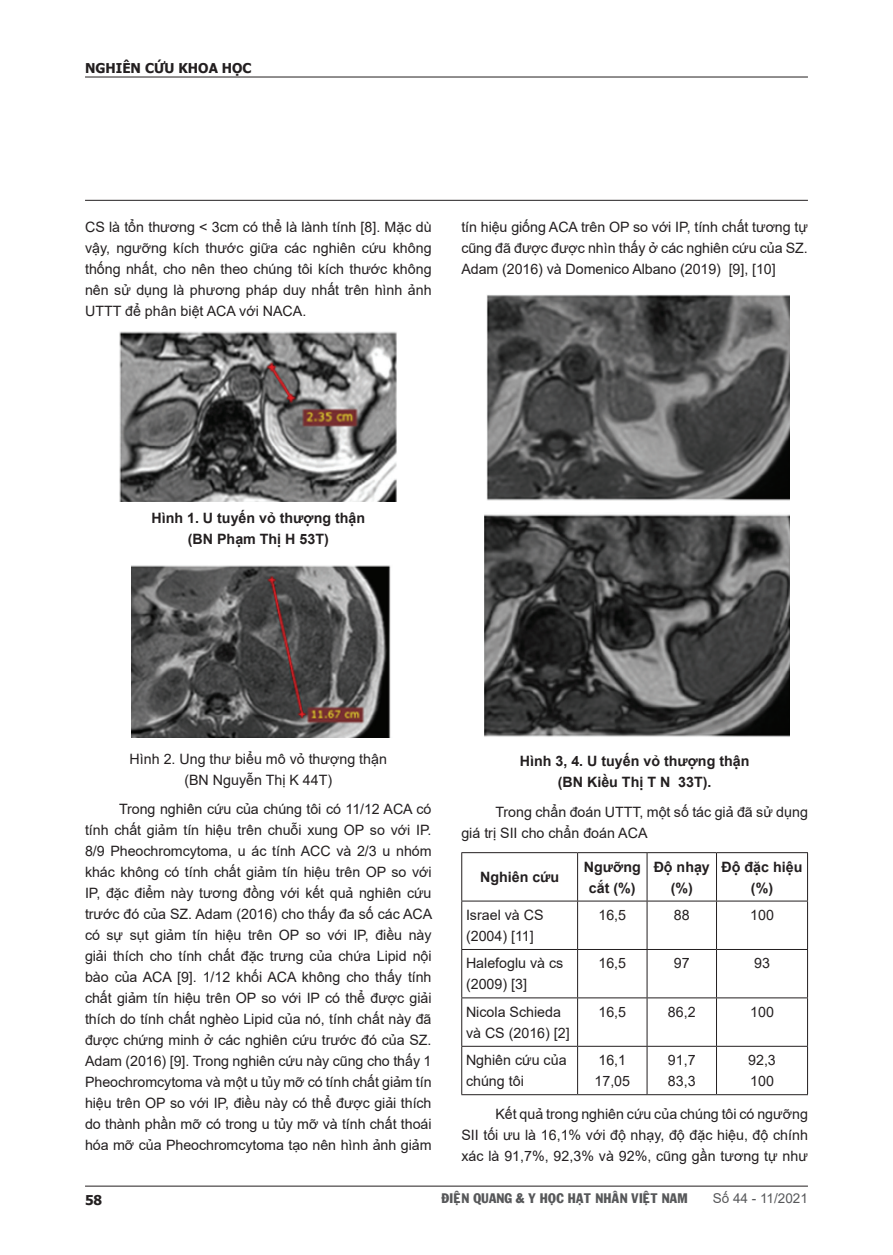
<style>
.page{position:relative;width:893px;height:1255px;background:#fff}
.page>*{position:absolute;margin:0;border:0;box-sizing:border-box;transform-origin:0 0}
.t1{font:14.25px/21px "Arial";color:#231f20}
.t2{font:700 14.25px/21px "Arial";color:#231f20;text-align:center}
.t3{font:13.5px "VNI Franko";color:#57585a}
.t4{font:700 13.5px "Tahoma";color:#231f20}
.t5{font:13.5px "Arial";color:#57585a}
</style>
<div class="page">
<hr style="left:85px;top:77px;width:723px;height:1px;background:#231f20">
<hr style="left:85px;top:200px;width:723px;height:1px;background:#231f20">
<svg style="left:462px;top:853px;width:345px;height:241px"></svg>
<hr style="left:461px;top:852px;width:117px;height:1px;background:#231f20">
<hr style="left:461px;top:853px;width:1px;height:47px;background:#231f20">
<hr style="left:578px;top:852px;width:69px;height:1px;background:#231f20">
<hr style="left:577px;top:853px;width:1px;height:47px;background:#231f20">
<hr style="left:647px;top:852px;width:69px;height:1px;background:#231f20">
<hr style="left:647px;top:853px;width:1px;height:47px;background:#231f20">
<hr style="left:716px;top:852px;width:92px;height:1px;background:#231f20">
<hr style="left:716px;top:853px;width:1px;height:47px;background:#231f20">
<hr style="left:807px;top:853px;width:1px;height:47px;background:#231f20">
<hr style="left:461px;top:900px;width:117px;height:1px;background:#231f20">
<hr style="left:461px;top:901px;width:1px;height:48px;background:#231f20">
<hr style="left:578px;top:900px;width:69px;height:1px;background:#231f20">
<hr style="left:577px;top:901px;width:1px;height:48px;background:#231f20">
<hr style="left:647px;top:900px;width:69px;height:1px;background:#231f20">
<hr style="left:647px;top:901px;width:1px;height:48px;background:#231f20">
<hr style="left:716px;top:900px;width:92px;height:1px;background:#231f20">
<hr style="left:716px;top:901px;width:1px;height:48px;background:#231f20">
<hr style="left:807px;top:901px;width:1px;height:48px;background:#231f20">
<hr style="left:461px;top:949px;width:117px;height:1px;background:#231f20">
<hr style="left:461px;top:949px;width:1px;height:48px;background:#231f20">
<hr style="left:578px;top:949px;width:69px;height:1px;background:#231f20">
<hr style="left:577px;top:949px;width:1px;height:48px;background:#231f20">
<hr style="left:647px;top:949px;width:69px;height:1px;background:#231f20">
<hr style="left:647px;top:949px;width:1px;height:48px;background:#231f20">
<hr style="left:716px;top:949px;width:92px;height:1px;background:#231f20">
<hr style="left:716px;top:949px;width:1px;height:48px;background:#231f20">
<hr style="left:807px;top:949px;width:1px;height:48px;background:#231f20">
<hr style="left:461px;top:997px;width:117px;height:1px;background:#231f20">
<hr style="left:461px;top:998px;width:1px;height:47px;background:#231f20">
<hr style="left:578px;top:997px;width:69px;height:1px;background:#231f20">
<hr style="left:577px;top:998px;width:1px;height:47px;background:#231f20">
<hr style="left:647px;top:997px;width:69px;height:1px;background:#231f20">
<hr style="left:647px;top:998px;width:1px;height:47px;background:#231f20">
<hr style="left:716px;top:997px;width:92px;height:1px;background:#231f20">
<hr style="left:716px;top:998px;width:1px;height:47px;background:#231f20">
<hr style="left:807px;top:998px;width:1px;height:47px;background:#231f20">
<hr style="left:461px;top:1045px;width:117px;height:1px;background:#231f20">
<hr style="left:461px;top:1046px;width:1px;height:48px;background:#231f20">
<hr style="left:578px;top:1045px;width:69px;height:1px;background:#231f20">
<hr style="left:577px;top:1046px;width:1px;height:48px;background:#231f20">
<hr style="left:647px;top:1045px;width:69px;height:1px;background:#231f20">
<hr style="left:647px;top:1046px;width:1px;height:48px;background:#231f20">
<hr style="left:716px;top:1045px;width:92px;height:1px;background:#231f20">
<hr style="left:716px;top:1046px;width:1px;height:48px;background:#231f20">
<hr style="left:807px;top:1046px;width:1px;height:48px;background:#231f20">
<hr style="left:461px;top:1094px;width:117px;height:1px;background:#231f20">
<hr style="left:578px;top:1094px;width:69px;height:1px;background:#231f20">
<hr style="left:647px;top:1094px;width:69px;height:1px;background:#231f20">
<hr style="left:716px;top:1094px;width:92px;height:1px;background:#231f20">
<img style="left:119px;top:331px;width:278px;height:170px">
<img style="left:132px;top:565px;width:259px;height:172px">
<img style="left:486px;top:294px;width:304px;height:206px">
<img style="left:484px;top:514px;width:305px;height:223px">
<hr style="left:85px;top:1185px;width:723px;height:1px;background:#231f20">
<p class="t4" style="left:85px;top:59px;width:168px">NGHIÊN CỨU KHOA HỌC</p>
<p class="t1" style="left:85px;top:217px;width:348px">CS là tổn thương &lt; 3cm có thể là lành tính [8]. Mặc dù vậy, ngưỡng kích thước giữa các nghiên cứu không thống nhất, cho nên theo chú ng tôi kích thước không nên sử dụ ng là phương pháp duy nhất trên hì nh ảnh UTTT để phân biệt ACA với NACA.</p>
<p class="t1" style="left:461px;top:217px;width:348px;text-align:justify">tín hiệu giống ACA trên OP so với IP, tính chất tương tự cũng đã được được nhìn thấy ở các nghiên cứu của SZ.<br>Adam (2016) và Domenico Albano (2019) [9], [10]</p>
<p class="t2" style="left:152px;top:508px;width:215px">Hì nh 1. U tuyến vỏ thượng thận</p>
<p class="t2" style="left:188px;top:529px;width:142px">(BN Phạm Thị H 53T)</p>
<p class="t1" style="left:130px;top:748px;width:259px">Hì nh 2. Ung thư biểu mô vỏ thượng thận</p>
<p class="t1" style="left:184px;top:769px;width:149px">(BN Nguyễn Thị K 44T)</p>
<p class="t1" style="left:85px;top:798px;width:349px;text-align:justify;text-indent:34px">Trong nghiên cứu của chúng tôi có 11/12 ACA có tính chất giảm tín hiệu trên chuỗi xung OP so với IP.<br>8/9 Pheochromcytoma, u ác tính ACC và 2/3 u nhóm khác không có tính chất giảm tín hiệu trên OP so với IP, đặc điểm này tương đồng với kết quả nghiên cứu trước đó của SZ. Adam (2016) cho thấy đa số các ACA có sự sụt giảm tín hiệu trên OP so với IP, điều này giải thích cho tính chất đặc trưng của chứa Lipid nội bào của ACA [9]. 1/12 khối ACA không cho thấy tính chất giảm tín hiệu trên OP so với IP có thể được giải thích do tính chất nghèo Lipid của nó, tính chất này đã được chứng minh ở các nghiên cứu trước đó của SZ.<br>Adam (2016) [9]. Trong nghiên cứu này cũng cho thấy 1<br>Pheochromcytoma và một u tủy mỡ có tính chất giảm tín hiệu trên OP so với IP, điều này có thể được giải thích do thành phần mỡ có trong u tủy mỡ và tính chất thoái hóa mỡ của Pheochromcytoma tạo nên hình ảnh giảm</p>
<p class="t2" style="left:520px;top:750px;width:231px">Hì nh 3, 4. U tuyến vỏ thượng thận</p>
<p class="t2" style="left:558px;top:771px;width:155px">(BN Kiều Thị T N 33T).</p>
<p class="t1" style="left:461px;top:801px;width:348px;text-indent:34px">Trong chẩn đoán UTTT, một số tác giả đã sử dụng giá trị SII cho chẩn đoán ACA</p>
<p class="t2" style="left:480px;top:866px;width:81px">Nghiên cứu</p>
<p class="t2" style="left:584px;top:856px;width:58px">Ngưỡng cắt (%)</p>
<p class="t2" style="left:654px;top:856px;width:58px">Độ nhạy</p>
<p class="t2" style="left:722px;top:856px;width:82px">Độ đặc hiệu (%)</p>
<p class="t2" style="left:671px;top:877px;width:24px">(%)</p>
<p class="t1" style="left:466px;top:904px;width:79px">Israel và CS (2004) [11]</p>
<p class="t1" style="left:598px;top:904px;width:29px">16,5</p>
<p class="t1" style="left:674px;top:904px;width:17px">88</p>
<p class="t1" style="left:750px;top:904px;width:25px">100</p>
<p class="t1" style="left:466px;top:952px;width:99px">Halefoglu và cs (2009) [3]</p>
<p class="t1" style="left:598px;top:952px;width:29px">16,5</p>
<p class="t1" style="left:674px;top:952px;width:17px">97</p>
<p class="t1" style="left:754px;top:952px;width:17px">93</p>
<p class="t1" style="left:466px;top:1001px;width:105px">Nicola Schieda và CS (2016) [2]</p>
<p class="t1" style="left:598px;top:1001px;width:29px">16,5</p>
<p class="t1" style="left:668px;top:1001px;width:29px">86,2</p>
<p class="t1" style="left:750px;top:1001px;width:25px">100</p>
<p class="t1" style="left:466px;top:1049px;width:102px">Nghiên cứu của chúng tôi</p>
<p class="t1" style="left:598px;top:1049px;width:29px">16,1</p>
<p class="t1" style="left:748px;top:1049px;width:29px">92,3</p>
<p class="t1" style="left:750px;top:1070px;width:25px">100</p>
<p class="t1" style="left:461px;top:1102px;width:348px;text-align:justify;text-indent:34px">Kết quả trong nghiên cứu của chú ng tôi có ngưỡng SII tối ưu là 16,1% với độ nhạy, độ đặc hiệu, độ chính xác là 91,7%, 92,3% và 92%, cũng gần tương tự như</p>
<p class="t1" style="left:668px;top:1049px;width:29px">91,7</p>
<p class="t1" style="left:668px;top:1070px;width:29px">83,3</p>
<p class="t1" style="left:594px;top:1070px;width:37px">17,05</p>
<p class="t4" style="left:85px;top:1190px;width:19px">58</p>
<p class="t3" style="left:441px;top:1187px;width:248px">ÑIEÄN QUANG &amp; Y HOÏC HAÏT NHAÂN VIEÄT NAM</p>
<p class="t5" style="left:713px;top:1188px;width:97px">Số 44 - 11/2021</p>
</div>
